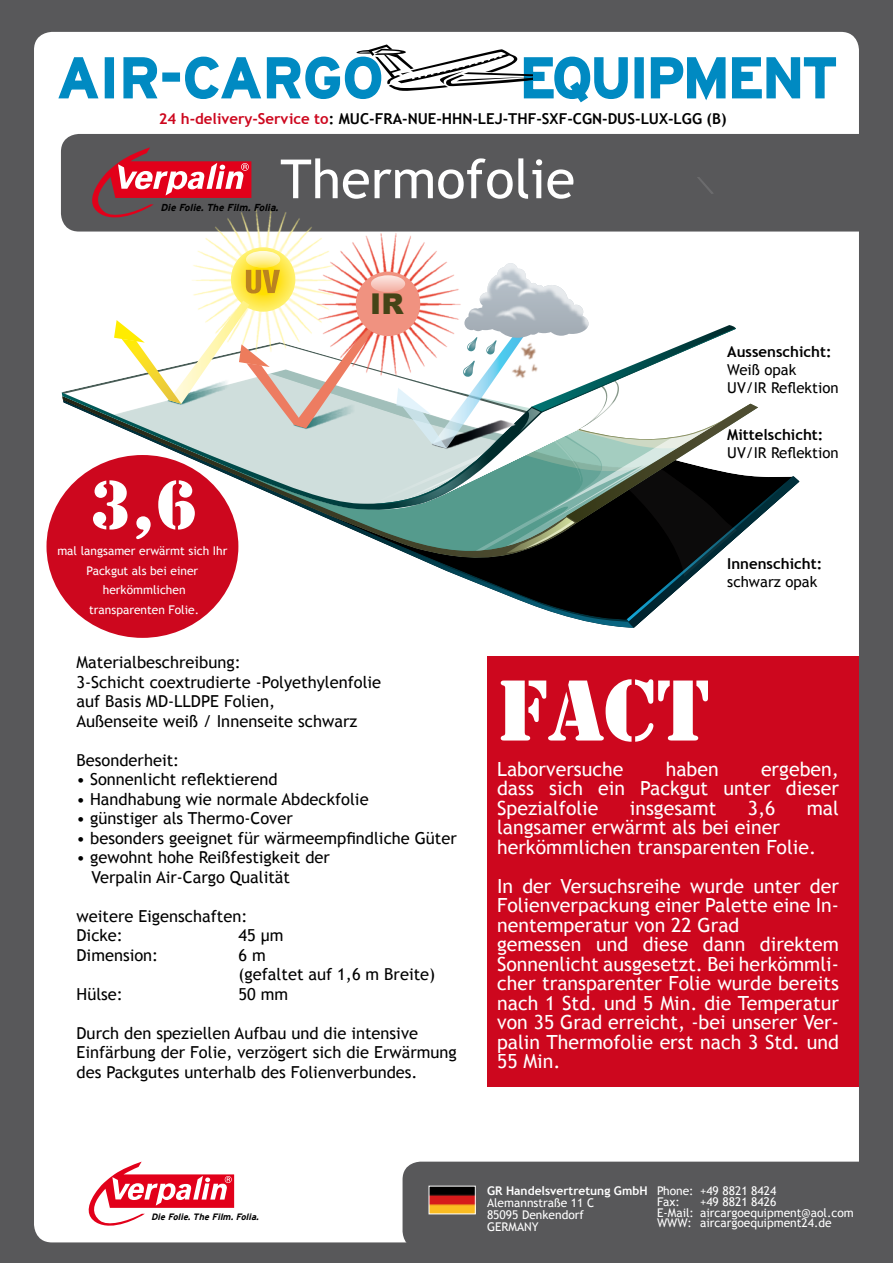
<style>
.page{position:relative;width:893px;height:1263px;background:#58585a}
.page>*{position:absolute;margin:0;border:0;box-sizing:border-box;transform-origin:0 0}
.t1{font:90px "Stencil";color:#fff}
.t2{font:72px "Stencil";color:#fff}
.t3{font:700 56.85px "Interstate";color:#008ac2}
.t4{font:700 56.85px "Interstate";letter-spacing:-.045em;color:#008ac2}
.t5{font:54px "Trebuchet MS";color:#fff}
.t6{font:900 28.65px "Arial";color:#444417}
.t7{font:19.5px/19.5px "Trebuchet MS";color:#fff}
.t8{font:16.5px/19.5px "Trebuchet MS";color:#000}
.t9{font:700 15px "Trebuchet MS";color:#000}
.t10{font:15px/18px "Trebuchet MS";color:#000}
.t11{font:12px/19.5px "Trebuchet MS";color:#fff}
.t12{font:700 12px "Trebuchet MS";color:#fff}
.t13{font:italic 700 10.05px "Interstate";color:#000}
.t14{font:italic 700 9.15px "Interstate";color:#000}
.s1{color:#cd071e}
</style>
<div class="page">
<div style="left:34px;top:32px;width:825px;height:1210px;background:#fff;border-radius:18px"></div>
<div style="left:61px;top:134px;width:832px;height:98px;background:#58585a"></div>
<div style="left:403px;top:1161px;width:490px;height:88px;background:#58585a"></div>
<img style="left:179px;top:197px;width:168px;height:54px">
<svg style="left:231px;top:247px;width:64px;height:65px"></svg>
<img style="left:304px;top:221px;width:168px;height:30px">
<svg style="left:62px;top:251px;width:737px;height:377px"></svg>
<svg style="left:58px;top:57px;width:41px;height:42px"></svg>
<div style="left:105px;top:57px;width:9px;height:41px;border:1px solid #008ac2"></div>
<svg style="left:123px;top:57px;width:35px;height:42px"></svg>
<div style="left:162px;top:72px;width:18px;height:10px;border:1px solid #008ac2"></div>
<div style="left:634px;top:57px;width:10px;height:41px;border:1px solid #008ac2"></div>
<svg style="left:650px;top:57px;width:187px;height:44px"></svg>
<svg style="left:185px;top:44px;width:443px;height:59px"></svg>
<div style="left:663px;top:165px;width:210px;height:55px;background:#58585a"></div>
<div style="left:487px;top:656px;width:372px;height:430px;background:#cd071e"></div>
<div style="left:47px;top:455px;width:191px;height:183px;background:#cd071e;border-radius:50%"></div>
<svg style="left:88px;top:1161px;width:146px;height:65px"></svg>
<img style="left:431px;top:1188px;width:43px;height:24px">
<svg style="left:89px;top:147px;width:162px;height:77px;background:#984d56"></svg>
<h3 class="t3" style="left:57px;top:46px;width:328px">AIR-CARGO</h3>
<h3 class="t4" style="left:519px;top:46px;width:320px">EQUIPMENT</h3>
<p class="t9" style="left:159px;top:109px;width:569px"><span class="s1">24 h-delivery-Service to</span>: MUC-FRA-NUE-HHN-LEJ-THF-SXF-CGN-DUS-LUX-LGG (B)</p>
<h3 class="t5" style="left:280px;top:147px;width:296px">Thermofolie</h3>
<p class="t13" style="left:160px;top:202px;width:122px">Die Folie.The Film.Folia.</p>
<h2 class="t2" style="left:90px;top:463px;width:108px">3,6</h2>
<p class="t11" style="left:57px;top:541px;width:172px;text-align:center">mal langsamer erwärmt sich Ihr<br>Packgut als bei einer herkömmlichen<br>transparenten Folie.</p>
<h3 class="t6" style="left:370px;top:282px;width:35px">IR</h3>
<p class="t8" style="left:77px;top:653px;width:306px">Materialbeschreibung:<br>3-Schicht coextrudierte -Polyethylenfolie auf Basis MD-LLDPE Folien,<br>Außenseite weiß / Innenseite schwarz</p>
<p class="t8" style="left:77px;top:750px;width:104px">Besonderheit:</p>
<p class="t8" style="left:77px;top:770px;width:203px">• Sonnenlicht reflektierend</p>
<p class="t8" style="left:77px;top:789px;width:294px">• Handhabung wie normale Abdeckfolie</p>
<p class="t8" style="left:77px;top:809px;width:218px">• günstiger als Thermo-Cover</p>
<p class="t8" style="left:77px;top:828px;width:382px">• besonders geeignet für wärmeempfindliche Güter</p>
<p class="t8" style="left:91px;top:848px;width:240px;text-indent:-15px">• gewohnt hohe Reißfestigkeit der<br>Verpalin Air-Cargo Qualität</p>
<p class="t8" style="left:77px;top:906px;width:172px">weitere Eigenschaften:<br>Dicke:</p>
<p class="t8" style="left:239px;top:926px;width:46px">45 µm</p>
<p class="t8" style="left:77px;top:945px;width:83px">Dimension:</p>
<p class="t8" style="left:239px;top:945px;width:198px">6 m<br>(gefaltet auf 1,6 m Breite)</p>
<p class="t8" style="left:77px;top:984px;width:48px">Hülse:</p>
<p class="t8" style="left:239px;top:984px;width:51px">50 mm</p>
<p class="t8" style="left:77px;top:1023px;width:382px">Durch den speziellen Aufbau und die intensive<br>Einfärbung der Folie, verzögert sich die Erwärmung des Packgutes unterhalb des Folienverbundes.</p>
<p class="t9" style="left:727px;top:342px;width:106px">Aussenschicht:</p>
<p class="t10" style="left:727px;top:360px;width:113px">Weiß opak<br>UV/IR Reflektion</p>
<p class="t9" style="left:727px;top:425px;width:98px">Mittelschicht:</p>
<p class="t10" style="left:727px;top:443px;width:113px">UV/IR Reflektion</p>
<p class="t9" style="left:727px;top:555px;width:96px">Innenschicht:</p>
<p class="t10" style="left:727px;top:573px;width:92px">schwarz opak</p>
<h1 class="t1" style="left:497px;top:659px;width:214px">Fact</h1>
<p class="t7" style="left:497px;top:759px;width:343px;text-align:justify;text-indent:264px">ergeben, dass sich ein Packgut unter dieser Spezialfolie</p>
<p class="t7" style="left:497px;top:759px;width:128px">Laborversuche</p>
<p class="t7" style="left:666px;top:759px;width:55px">haben</p>
<p class="t7" style="left:630px;top:798px;width:88px">insgesamt</p>
<p class="t7" style="left:748px;top:798px;width:29px">3,6</p>
<p class="t7" style="left:807px;top:798px;width:34px">mal</p>
<p class="t7" style="left:497px;top:818px;width:321px">langsamer erwärmt als bei einer herkömmlichen transparenten Folie.</p>
<p class="t7" style="left:497px;top:876px;width:343px">In der Versuchsreihe wurde unter der Folienverpackung einer Palette eine In&shy;nentemperatur von 22 Grad<br>gemessen und diese dann direktem Sonnenlicht ausgesetzt. Bei herkömmli&shy;cher transparenter Folie wurde bereits nach 1 Std. und 5 Min. die Temperatur von 35 Grad erreicht, -bei unserer Ver&shy;palin Thermofolie erst nach 3 Std. und 55 Min.</p>
<p class="t14" style="left:151px;top:1212px;width:111px">Die Folie.The Film.Folia.</p>
<p class="t12" style="left:487px;top:1183px;width:162px">GR Handelsvertretung GmbH</p>
<p class="t11" style="left:487px;top:1196px;width:109px;line-height:12px">Alemannstraße 11 C<br>85095 Denkendorf<br>GERMANY</p>
<p class="t11" style="left:657px;top:1185px;width:121px;line-height:11.1px">Phone: +49 8821 8424<br>Fax:</p>
<p class="t11" style="left:657px;top:1196px;width:198px;line-height:10.8px;text-indent:43px">+49 8821 8426<br>E-Mail: aircargoequipment@aol.com<br>WWW: aircargoequipment24.de</p>
</div>
